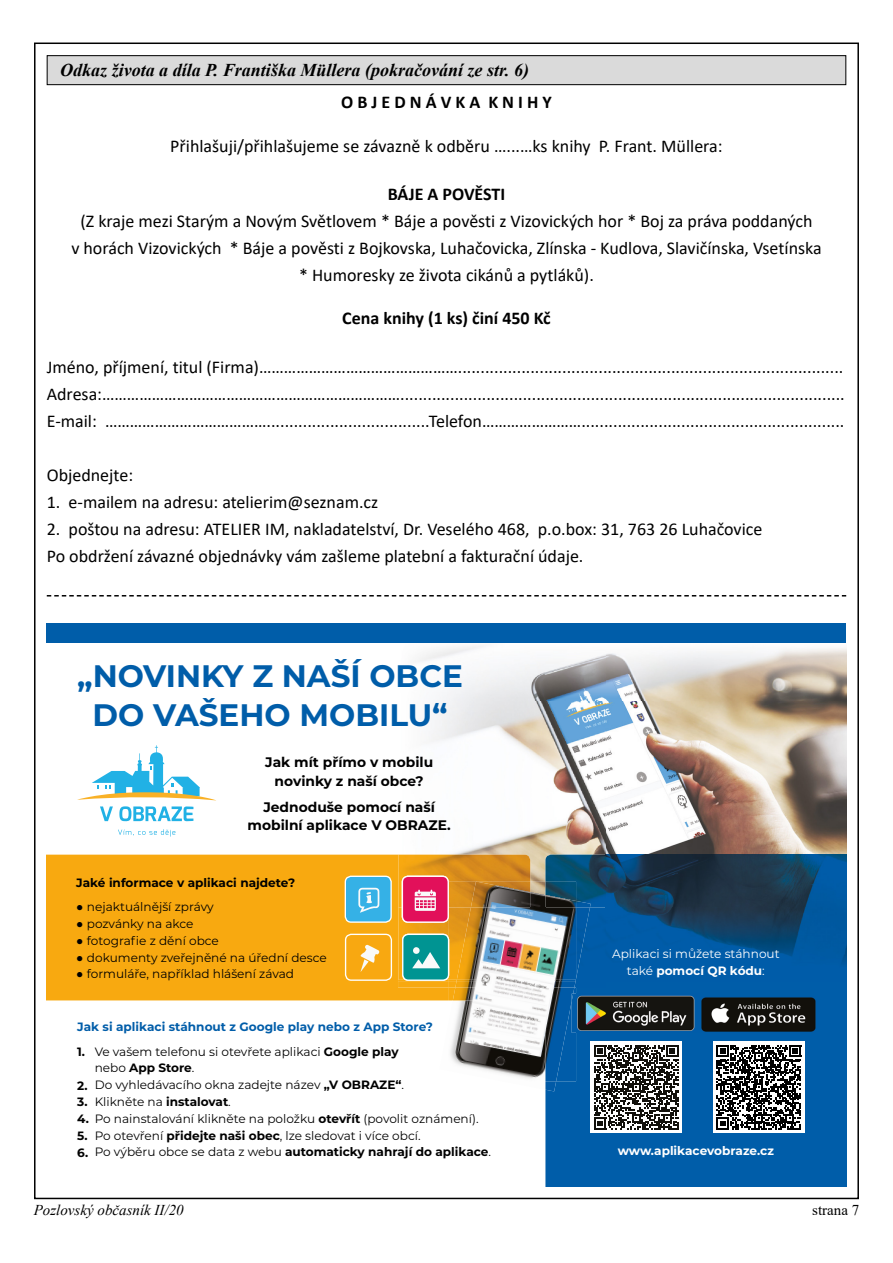
<style>
.page{position:relative;width:893px;height:1263px;background:#fff}
.page>*{position:absolute;margin:0;border:0;box-sizing:border-box;transform-origin:0 0}
.t1{font:700 31.05px/39px "Montserrat";color:#005da9;text-align:center}
.t2{font:18px/27px "Calibri";color:#000;text-align:center}
.t3{font:italic 700 18px "Times New Roman";color:#000}
.t4{font:700 18px "Calibri";color:#000}
.t5{font:italic 15px "Times New Roman";color:#000}
.t6{font:15px "Times New Roman";color:#000}
.t7{font:700 13.8px/18.5px "Montserrat";color:#000;text-align:center}
.t8{font:12.15px/16.8px "Montserrat";color:#000}
.t9{font:700 12.15px/24.5px "Montserrat";color:#005da9}
.t10{font:700 12.15px/16.8px "Montserrat";color:#000;text-align:justify}
.t11{font:12.15px/16.8px "Montserrat";color:#fff;text-align:center}
.t12{font:700 12.15px "Montserrat";color:#fff}
.s1{font-family:"Arial"}
.s2{font-weight:400;color:#000}
.s3{color:#000}
.s4{font-weight:700}
</style>
<div class="page">
<div style="left:47px;top:56px;width:799px;height:29px;background:#dadada"></div>
<div style="left:47px;top:55px;width:799px;height:30px;border:1px solid #000"></div>
<img style="left:606px;top:642px;width:240px;height:213px">
<img style="left:398px;top:701px;width:208px;height:181px">
<img style="left:398px;top:642px;width:208px;height:59px">
<div style="left:47px;top:855px;width:351px;height:145px;background:#f8a910"></div>
<img style="left:457px;top:855px;width:73px;height:27px">
<div style="left:47px;top:623px;width:799px;height:19px;background:#005da9"></div>
<div style="left:345px;top:876px;width:46px;height:46px;background:#35b1e6;border-radius:6px"></div>
<div style="left:345px;top:876px;width:47px;height:47px;border:1px solid #fff;border-radius:6px"></div>
<svg style="left:358px;top:888px;width:21px;height:25px"></svg>
<div style="left:346px;top:934px;width:45px;height:46px;background:#f8a811;border-radius:6px"></div>
<div style="left:345px;top:934px;width:47px;height:47px;border:1px solid #fff;border-radius:6px"></div>
<svg style="left:360px;top:945px;width:20px;height:27px"></svg>
<svg style="left:545px;top:855px;width:301px;height:331px;background:#075492"></svg>
<hr style="left:606px;top:980px;width:240px;height:1px;background:#005ca9">
<div style="left:576px;top:981px;width:30px;height:6px;background:#005ca9"></div>
<img style="left:545px;top:855px;width:61px;height:52px">
<img style="left:577px;top:907px;width:29px;height:74px">
<div style="left:591px;top:1041px;width:91px;height:92px;background:#fff"></div>
<svg style="left:594px;top:1045px;width:84px;height:84px"></svg>
<div style="left:713px;top:1041px;width:91px;height:92px;background:#fff"></div>
<svg style="left:717px;top:1045px;width:84px;height:84px"></svg>
<img style="left:701px;top:996px;width:116px;height:37px">
<img style="left:576px;top:994px;width:125px;height:39px">
<img style="left:457px;top:882px;width:14px;height:25px">
<svg style="left:398px;top:855px;width:59px;height:145px;background:#bb8c58"></svg>
<img style="left:448px;top:882px;width:1px;height:38px">
<img style="left:448px;top:936px;width:1px;height:42px">
<img style="left:530px;top:882px;width:15px;height:10px">
<img style="left:545px;top:882px;width:31px;height:13px">
<img style="left:574px;top:987px;width:2px;height:94px">
<svg style="left:545px;top:1081px;width:11px;height:10px"></svg>
<img style="left:576px;top:901px;width:15px;height:78px">
<img style="left:448px;top:987px;width:126px;height:94px">
<img style="left:455px;top:981px;width:121px;height:6px">
<img style="left:530px;top:892px;width:15px;height:83px">
<img style="left:453px;top:987px;width:77px;height:13px">
<img style="left:471px;top:882px;width:59px;height:25px">
<img style="left:457px;top:907px;width:73px;height:74px">
<img style="left:545px;top:895px;width:31px;height:86px">
<svg style="left:77px;top:745px;width:138px;height:55px"></svg>
<svg style="left:100px;top:806px;width:13px;height:15px"></svg>
<svg style="left:119px;top:806px;width:74px;height:15px"></svg>
<svg style="left:118px;top:829px;width:57px;height:8px"></svg>
<svg style="left:47px;top:595px;width:799px;height:1px"></svg>
<p class="t3" style="left:60px;top:58px;width:470px">Odkaz života a díla P. Františka Müllera (pokračování ze str. 6)</p>
<p class="t4" style="left:341px;top:90px;width:212px">O B J E D N Á V K A K N I H Y</p>
<p class="t2" style="left:170px;top:132px;width:554px">Přihlašuji/přihlašujeme se závazně k odběru …...…ks knihy P. Frant. Müllera:</p>
<p class="t4" style="left:388px;top:181px;width:119px">BÁJE A POVĚSTI</p>
<p class="t2" style="left:71px;top:207px;width:752px">(Z kraje mezi Starým a Novým Světlovem * Báje a pověsti z Vizovických hor * Boj za práva poddaných<br>v horách Vizovických * Báje a pověsti z Bojkovska, Luhačovicka, Zlínska - Kudlova, Slavičínska, Vsetínska * Humoresky ze života cikánů a pytláků).</p>
<p class="t4" style="left:342px;top:306px;width:210px">Cena knihy (1 ks) činí 450 Kč</p>
<p class="t2" style="left:47px;top:353px;width:799px;text-align:justify">Jméno, příjmení, titul (Firma)………………………………………….....................................................................................<br>Adresa:………………………………………………………………..................................................................................................<br>E-mail: …………………………………....................................Telefon……………………..........................................................</p>
<p class="t2" style="left:47px;top:461px;width:88px">Objednejte:</p>
<p class="t2" style="left:47px;top:488px;width:333px">1. e-mailem na adresu: atelierim@seznam.cz</p>
<p class="t2" style="left:47px;top:515px;width:717px;text-align:left">2. poštou na adresu: ATELIER IM, nakladatelství, Dr. Veselého 468, p.o.box: 31, 763 26 Luhačovice<br>Po obdržení závazné objednávky vám zašleme platební a fakturační údaje.</p>
<h1 class="t1" style="left:77px;top:655px;width:387px">„NOVINKY Z NAŠÍ OBCE<br>DO VAŠEHO MOBILU“</h1>
<p class="t7" style="left:265px;top:752px;width:169px">Jak mít přímo v mobilu novinky z naší obce?</p>
<p class="t7" style="left:248px;top:797px;width:205px">Jednoduše pomocí naší mobilní aplikace V OBRAZE.</p>
<p class="t10" style="left:76px;top:873px;width:220px">Jaké informace v aplikaci najdete?</p>
<p class="t8" style="left:76px;top:898px;width:139px"><span class="s1">●</span> nejaktuálnější zprávy</p>
<p class="t8" style="left:76px;top:915px;width:119px"><span class="s1">●</span> pozvánky na akce</p>
<p class="t8" style="left:76px;top:932px;width:144px"><span class="s1">●</span> fotografie z dění obce</p>
<p class="t8" style="left:76px;top:948px;width:252px"><span class="s1">●</span> dokumenty zveřejněné na úřední desce</p>
<p class="t8" style="left:76px;top:965px;width:219px"><span class="s1">●</span> formuláře, například hlášení závad</p>
<p class="t9" style="left:95px;top:1014px;width:340px;text-indent:-17px">Jak si aplikaci stáhnout z Google play nebo z App Store?<br><span class="s2">Ve vašem telefonu si otevřete aplikaci</span> <span class="s3">Google play</span></p>
<p class="t8" style="left:95px;top:1059px;width:398px">nebo <span class="s4">App Store</span>.<br>Do vyhledávacího okna zadejte název <span class="s4">„V OBRAZE“</span>.<br>Klikněte na <span class="s4">instalovat</span>.<br>Po nainstalování klikněte na položku <span class="s4">otevřít</span> (povolit oznámení).<br>Po otevření <span class="s4">přidejte naši obec</span>, lze sledovat i více obcí.<br>Po výběru obce se data z webu <span class="s4">automaticky nahrají do aplikace</span>.</p>
<p class="t10" style="left:77px;top:1042px;width:9px">1.</p>
<p class="t10" style="left:77px;top:1076px;width:13px">2.<br>3.<br>4.<br>5.<br>6.</p>
<p class="t11" style="left:612px;top:945px;width:169px">Aplikaci si můžete stáhnout také <span class="s4">pomocí QR kódu</span>:</p>
<p class="t12" style="left:618px;top:1142px;width:158px">www.aplikacevobraze.cz</p>
<p class="t5" style="left:34px;top:1200px;width:151px">Pozlovský občasník II/20</p>
<p class="t6" style="left:812px;top:1199px;width:49px">strana 7</p>
</div>
